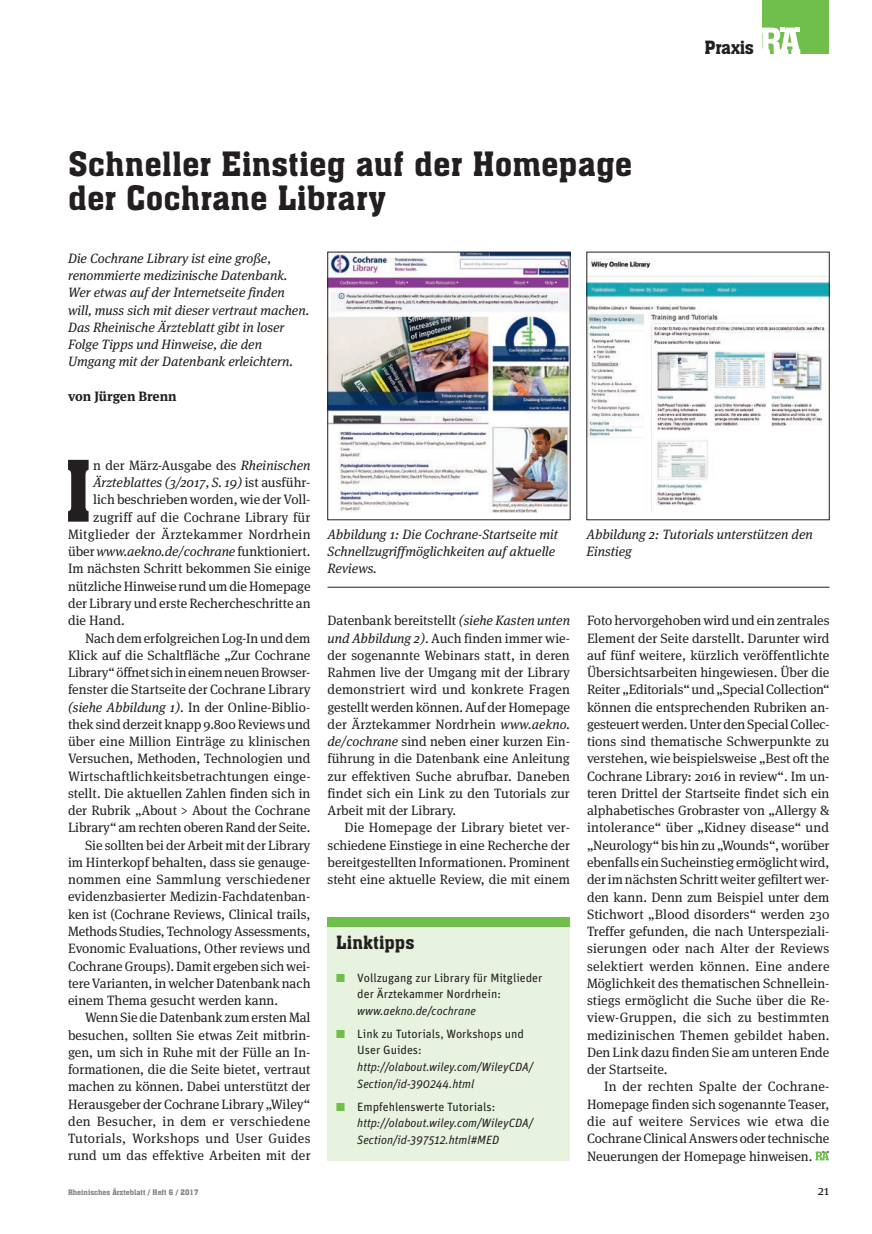
<style>
.page{position:relative;width:872px;height:1234px;background:#fff}
.page>*{position:absolute;margin:0;border:0;box-sizing:border-box;transform-origin:0 0}
.t1{font:83.1px "Aachen BT";color:#231f20}
.t2{font:33px/34.5px "Aachen BT";color:#231f20}
.t3{font:18px "Aachen BT";color:#231f20}
.t4{font:13.5px/17.2px "Meta Serif OT";color:#231f20;text-align:justify}
.t5{font:italic 13.5px/17.2px "Meta Serif OT";color:#231f20}
.t6{font:13.5px "Meta Serif OT";letter-spacing:.02em;color:#231f20}
.t7{font:700 13.5px "Meta Serif OT";color:#231f20}
.t8{font:italic 12px/16.5px "Unit";color:#231f20}
.t9{font:12px/16.5px "Unit";color:#231f20}
.t10{font:7.5px "Aachen BT";color:#808285}
.s1{font-style:italic}
.s2{font-style:normal}
.s3{font-family:"European Pi Three";font-size:13.5px;color:#70bf4c}
.s4{font-family:"European Pi Three";font-style:normal;font-size:13.5px;color:#70bf4c}
</style>
<div class="page">
<div style="left:762px;top:0;width:67px;height:54px;background:#70bf4c"></div>
<svg style="left:762px;top:28px;width:38px;height:26px"></svg>
<svg style="left:815px;top:1151px;width:13px;height:9px"></svg>
<img style="left:329px;top:254px;width:239px;height:259px">
<div style="left:327px;top:252px;width:243px;height:268px;border:1px solid #231f20"></div>
<div style="left:327px;top:926px;width:243px;height:234px;background:#e7f2df"></div>
<div style="left:327px;top:917px;width:243px;height:9px;background:#70bf4c"></div>
<img style="left:588px;top:258px;width:239px;height:253px">
<hr style="left:327px;top:587px;width:502px;height:1px;background:#231f20">
<h2 class="t2" style="left:68px;top:146px;width:566px">Schneller Einstieg auf der Homepage der Cochrane Library</h2>
<p class="t5" style="left:68px;top:249px;width:242px">Die Cochrane Library ist eine große, renommierte medizinische Datenbank.<br>Wer etwas auf der Internetseite finden will, muss sich mit dieser vertraut machen.<br>Das Rheinische Ärzteblatt gibt in loser Folge Tipps und Hinweise, die den Umgang mit der Datenbank erleichtern.</p>
<p class="t7" style="left:68px;top:387px;width:110px">von Jürgen Brenn</p>
<h3 class="t3" style="left:704px;top:36px;width:51px">Praxis</h3>
<h1 class="t1" style="left:64px;top:438px;width:31px">I</h1>
<p class="t4" style="left:93px;top:456px;width:219px">n der März-Ausgabe des <span class="s1">Rheinischen</span></p>
<p class="t5" style="left:93px;top:473px;width:219px">Ärzteblattes (3/2017, S. 19) <span class="s2">ist ausführ-</span></p>
<p class="t4" style="left:93px;top:491px;width:219px">lich beschrieben worden, wie der Voll-</p>
<p class="t4" style="left:93px;top:508px;width:219px">zugriff auf die Cochrane Library für</p>
<p class="t6" style="left:68px;top:525px;width:244px">Mitglieder der Ärztekammer Nordrhein</p>
<p class="t5" style="left:68px;top:542px;width:244px"><span class="s2">über</span> www.aekno.de/cochrane <span class="s2">funktioniert.</span></p>
<p class="t4" style="left:68px;top:560px;width:244px">Im nächsten Schritt bekommen Sie einige</p>
<p class="t4" style="left:68px;top:577px;width:244px">nützliche Hinweise rund um die Homepage</p>
<p class="t4" style="left:68px;top:594px;width:244px">der Library und erste Rechercheschritte an</p>
<p class="t4" style="left:68px;top:611px;width:58px">die Hand.</p>
<p class="t4" style="left:85px;top:629px;width:227px">Nach dem erfolgreichen Log-In und dem</p>
<p class="t4" style="left:68px;top:646px;width:244px">Klick auf die Schaltfläche „Zur Cochrane</p>
<p class="t4" style="left:68px;top:663px;width:242px">Library“ öffnet sich in einem neuen Browser-</p>
<p class="t4" style="left:68px;top:680px;width:244px">fenster die Startseite der Cochrane Library</p>
<p class="t4" style="left:68px;top:698px;width:244px"><span class="s1">(siehe Abbildung 1)</span>. In der Online-Biblio-</p>
<p class="t4" style="left:68px;top:715px;width:244px">thek sind derzeit knapp 9.800 Reviews und</p>
<p class="t4" style="left:68px;top:732px;width:244px">über eine Million Einträge zu klinischen</p>
<p class="t4" style="left:68px;top:749px;width:244px">Versuchen, Methoden, Technologien und</p>
<p class="t4" style="left:68px;top:767px;width:244px">Wirtschaftlichkeitsbetrachtungen einge-</p>
<p class="t4" style="left:68px;top:784px;width:244px">stellt. Die aktuellen Zahlen finden sich in</p>
<p class="t4" style="left:68px;top:801px;width:244px">der Rubrik „About &gt; About the Cochrane</p>
<p class="t4" style="left:68px;top:818px;width:244px">Library“ am rechten oberen Rand der Seite.</p>
<p class="t4" style="left:85px;top:836px;width:227px">Sie sollten bei der Arbeit mit der Library</p>
<p class="t4" style="left:68px;top:853px;width:244px">im Hinterkopf behalten, dass sie genauge-</p>
<p class="t4" style="left:68px;top:870px;width:244px">nommen eine Sammlung verschiedener</p>
<p class="t4" style="left:68px;top:887px;width:244px">evidenzbasierter Medizin-Fachdatenban-</p>
<p class="t4" style="left:68px;top:905px;width:244px">ken ist (Cochrane Reviews, Clinical trails,</p>
<p class="t4" style="left:68px;top:922px;width:244px">Methods Studies, Technology Assessments,</p>
<p class="t4" style="left:68px;top:939px;width:244px">Evonomic Evaluations, Other reviews und</p>
<p class="t4" style="left:68px;top:956px;width:244px">Cochrane Groups). Damit ergeben sich wei-</p>
<p class="t4" style="left:68px;top:974px;width:244px">tere Varianten, in welcher Datenbank nach</p>
<p class="t4" style="left:68px;top:991px;width:212px">einem Thema gesucht werden kann.</p>
<p class="t4" style="left:85px;top:1008px;width:227px">Wenn Sie die Datenbank zum ersten Mal</p>
<p class="t4" style="left:68px;top:1025px;width:244px">besuchen, sollten Sie etwas Zeit mitbrin-</p>
<p class="t4" style="left:68px;top:1043px;width:244px">gen, um sich in Ruhe mit der Fülle an In-</p>
<p class="t4" style="left:68px;top:1060px;width:244px">formationen, die die Seite bietet, vertraut</p>
<p class="t4" style="left:68px;top:1077px;width:244px">machen zu können. Dabei unterstützt der</p>
<p class="t4" style="left:68px;top:1094px;width:244px">Herausgeber der Cochrane Library „Wiley“</p>
<p class="t6" style="left:68px;top:1112px;width:244px">den Besucher, in dem er verschiedene</p>
<p class="t6" style="left:68px;top:1129px;width:244px">Tutorials, Workshops und User Guides</p>
<p class="t4" style="left:68px;top:1146px;width:244px">rund um das effektive Arbeiten mit der</p>
<p class="t5" style="left:327px;top:525px;width:232px">Abbildung 1: Die Cochrane-Startseite mit<br>Schnellzugriffmöglichkeiten auf aktuelle<br>Reviews.</p>
<p class="t5" style="left:586px;top:525px;width:228px">Abbildung 2: Tutorials unterstützen den<br>Einstieg</p>
<p class="t4" style="left:327px;top:612px;width:244px">Datenbank bereitstellt <span class="s1">(siehe Kasten unten und Abbildung 2)</span>. Auch finden immer wie&shy;der sogenannte Webinars statt, in deren Rahmen live der Umgang mit der Library demonstriert wird und konkrete Fragen gestellt werden können. Auf der Homepage der Ärztekammer Nordrhein <span class="s1">www.aekno. de/cochrane</span> sind neben einer kurzen Ein&shy;führung in die Datenbank eine Anleitung zur effektiven Suche abrufbar. Daneben findet sich ein Link zu den Tutorials zur Arbeit mit der Library.</p>
<p class="t4" style="left:327px;top:818px;width:244px;text-indent:17px">Die Homepage der Library bietet ver&shy;schiedene Einstiege in eine Recherche der bereitgestellten Informationen. Prominent steht eine aktuelle Review, die mit einem</p>
<h3 class="t3" style="left:336px;top:931px;width:80px">Linktipps</h3>
<p class="t9" style="left:357px;top:968px;width:187px;text-indent:-21px"><span class="s3">K</span> Vollzugang zur Library für Mitglieder der Ärztekammer Nordrhein:</p>
<p class="t9" style="left:336px;top:998px;width:189px;line-height:23.2px;text-indent:21px"><span class="s1">www.aekno.de/cochrane<br></span><span class="s3">K</span> Link zu Tutorials, Workshops und</p>
<p class="t9" style="left:357px;top:1041px;width:66px">User Guides:</p>
<p class="t8" style="left:357px;top:1058px;width:178px">http://olabout.wiley.com/WileyCDA/<br>Section/id-390244.html</p>
<p class="t8" style="left:357px;top:1097px;width:178px;text-indent:-21px"><span class="s4">K</span> <span class="s2">Empfehlenswerte Tutorials: </span>http://olabout.wiley.com/WileyCDA/<br>Section/id-397512.html#MED</p>
<p class="t4" style="left:587px;top:611px;width:244px">Foto hervorgehoben wird und ein zentrales Element der Seite darstellt. Darunter wird auf fünf weitere, kürzlich veröffentlichte Übersichtsarbeiten hingewiesen. Über die Reiter „Editorials“ und „Special Collection“ können die entsprechenden Rubriken an&shy;gesteuert werden. Unter den Special Collec&shy;tions sind thematische Schwerpunkte zu verstehen, wie beispielsweise „Best oft the Cochrane Library: 2016 in review“. Im un&shy;teren Drittel der Startseite findet sich ein alphabetisches Grobraster von „Allergy &amp; intolerance“ über „Kidney disease“ und „Neurology“ bis hin zu „Wounds“, worüber ebenfalls ein Sucheinstieg ermöglicht wird, der im nächsten Schritt weiter gefiltert wer&shy;den kann. Denn zum Beispiel unter dem Stichwort „Blood disorders“ werden 230<br>Treffer gefunden, die nach Unterspeziali&shy;sierungen oder nach Alter der Reviews selektiert werden können. Eine andere Möglichkeit des thematischen Schnellein&shy;stiegs ermöglicht die Suche über die Re&shy;view-Gruppen, die sich zu bestimmten medizinischen Themen gebildet haben.<br>Den Link dazu finden Sie am unteren Ende der Startseite.</p>
<p class="t4" style="left:587px;top:1077px;width:244px;text-indent:17px">In der rechten Spalte der Cochrane-Homepage finden sich sogenannte Teaser, die auf weitere Services wie etwa die Cochrane Clinical Answers oder technische Neuerungen der Homepage hinweisen.</p>
<p class="t10" style="left:68px;top:1187px;width:132px">Rheinisches Ärzteblatt / Heft 6 / 2017</p>
<p class="t4" style="left:818px;top:1181px;width:13px">21</p>
</div>
